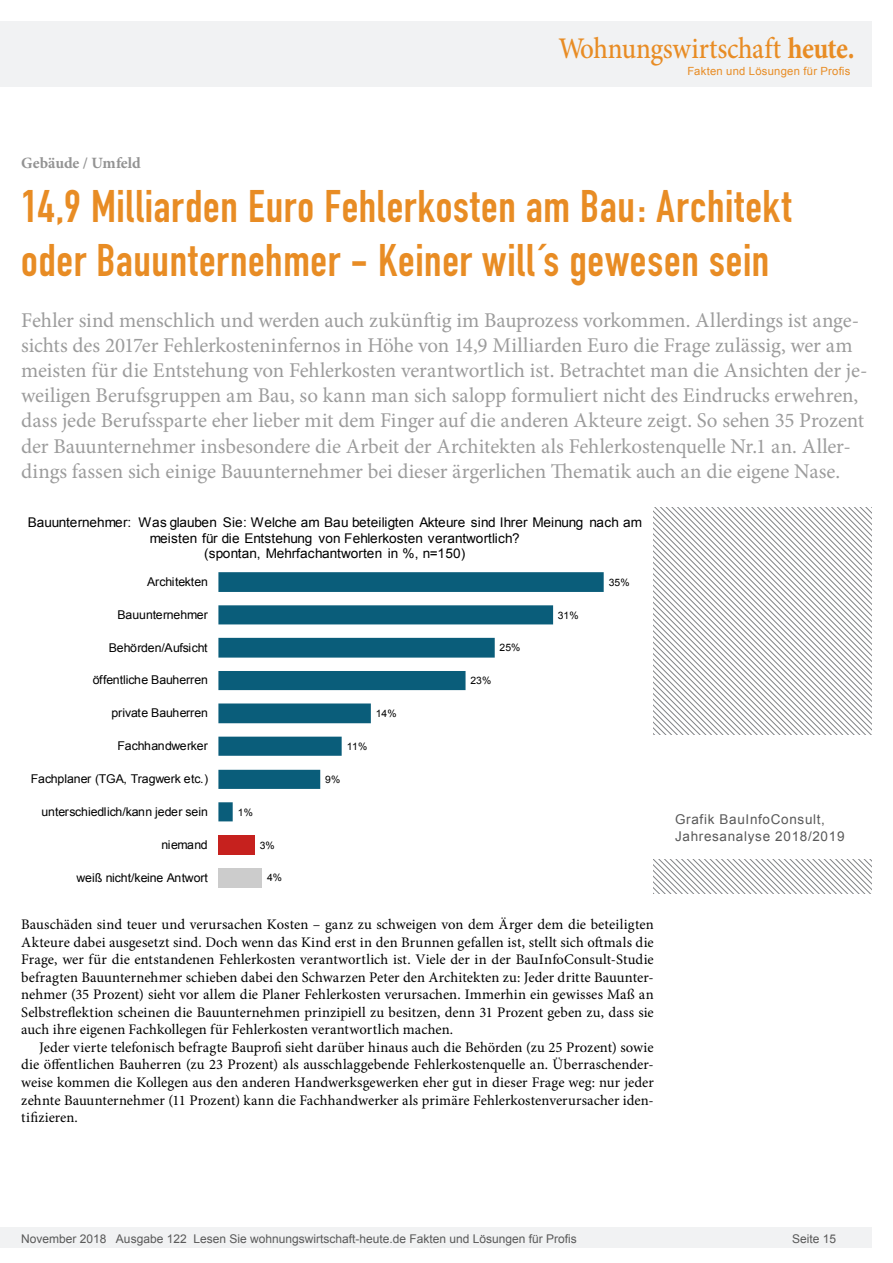
<style>
.page{position:relative;width:893px;height:1263px;background:#fff}
.page>*{position:absolute;margin:0;border:0;box-sizing:border-box;transform-origin:0 0}
.Überschrift_Groß{font:45px/54px "DIN Engschrift";letter-spacing:.015em;color:#e88c24}
.t1{font:500 30px "Minion Pro";letter-spacing:-.01em;color:#e88c24;scale:.9 1}
.Anlesetext{font:21px/25.2px "Minion Pro";letter-spacing:-.005em;color:#9c9c9c}
.Kategorie{font:700 15.75px "Minion Pro";letter-spacing:-.005em;color:#939393}
.Fließtext_erste_Zeil{font:14.7px/17.5px "Minion Pro";letter-spacing:.005em;color:#000;text-align:justify}
.Fliesstext{font:14.7px/17.5px "Minion Pro";letter-spacing:.005em;color:#000;text-align:justify}
.Bildunterschrift{font:13.5px/17.5px "Arial";letter-spacing:.05em;color:#595959}
.t2{font:13.35px/15.6px "Arial";letter-spacing:.01em;color:#000;text-align:center}
.t3{font:12.15px "Arial";letter-spacing:-.015em;color:#000}
.t4{font:12px "Arial";color:#595959}
.t5{font:11.25px "Arial";letter-spacing:.025em;color:#e88c24}
.t6{font:10.2px "Arial";letter-spacing:.005em;color:#000}
.s1{font-weight:700}
</style>
<div class="page">
<div style="left:0;top:1227px;width:872px;height:20px;background:#f1f2f3"></div>
<div style="left:0;top:21px;width:872px;height:66px;background:#f1f2f3"></div>
<svg style="left:654px;top:508px;width:218px;height:88px"></svg>
<svg style="left:654px;top:596px;width:218px;height:298px"></svg>
<div style="left:654px;top:735px;width:237px;height:123px;background:#fff"></div>
<div style="left:218px;top:835px;width:37px;height:19px;background:#c6211e"></div>
<div style="left:218px;top:868px;width:44px;height:19px;background:#ccc"></div>
<svg style="left:218px;top:572px;width:386px;height:249px"></svg>
<h2 class="t1" style="left:558px;top:28px;width:331px">Wohnungswirtschaft <span class="s1">heute.</span></h2>
<p class="t5" style="left:687px;top:63px;width:165px">Fakten und Lösungen für Profis</p>
<p class="Kategorie" style="left:21px;top:152px;width:121px">Gebäude / Umfeld</p>
<p class="Überschrift_Groß" style="left:21px;top:180px;width:771px">14,9 Milliarden Euro Fehlerkosten am Bau: Architekt oder Bauunternehmer - Keiner will´s gewesen sein</p>
<p class="Anlesetext" style="left:21px;top:307px;width:848px">Fehler sind menschlich und werden auch zukünftig im Bauprozess vorkommen. Allerdings ist ange&shy;sichts des 2017er Fehlerkosteninfernos in Höhe von 14,9 Milliarden Euro die Frage zulässig, wer am meisten für die Entstehung von Fehlerkosten verantwortlich ist. Betrachtet man die Ansichten der je&shy;weiligen Berufsgruppen am Bau, so kann man sich salopp formuliert nicht des Eindrucks erwehren, dass jede Berufssparte eher lieber mit dem Finger auf die anderen Akteure zeigt. So sehen 35 Prozent der Bauunternehmer insbesondere die Arbeit der Architekten als Fehlerkostenquelle Nr.1 an. Aller&shy;dings fassen sich einige Bauunternehmer bei dieser ärgerlichen Thematik auch an die eigene Nase.</p>
<p class="t2" style="left:28px;top:515px;width:616px">Bauunternehmer: Was glauben Sie: Welche am Bau beteiligten Akteure sind Ihrer Meinung nach am meisten für die Entstehung von Fehlerkosten verantwortlich?<br>(spontan, Mehrfachantworten in %, n=150)</p>
<p class="t3" style="left:147px;top:574px;width:62px">Architekten</p>
<p class="t3" style="left:118px;top:606px;width:92px">Bauunternehmer</p>
<p class="t3" style="left:109px;top:639px;width:100px">Behörden/Aufsicht</p>
<p class="t3" style="left:93px;top:672px;width:117px">öffentliche Bauherren</p>
<p class="t3" style="left:112px;top:705px;width:98px">private Bauherren</p>
<p class="t3" style="left:118px;top:738px;width:92px">Fachhandwerker</p>
<p class="t3" style="left:31px;top:771px;width:179px">Fachplaner (TGA, Tragwerk etc.)</p>
<p class="t3" style="left:42px;top:804px;width:168px">unterschiedlich/kann jeder sein</p>
<p class="t3" style="left:161px;top:836px;width:48px">niemand</p>
<p class="t3" style="left:77px;top:869px;width:133px">weiß nicht/keine Antwort</p>
<p class="t6" style="left:238px;top:805px;width:17px">1%</p>
<p class="t6" style="left:260px;top:838px;width:17px">3%</p>
<p class="t6" style="left:267px;top:871px;width:17px">4%</p>
<p class="t6" style="left:347px;top:740px;width:22px">11%</p>
<p class="t6" style="left:325px;top:772px;width:17px">9%</p>
<p class="t6" style="left:376px;top:707px;width:22px">14%</p>
<p class="t6" style="left:500px;top:641px;width:22px">25%</p>
<p class="t6" style="left:470px;top:674px;width:22px">23%</p>
<p class="t6" style="left:558px;top:608px;width:22px">31%</p>
<p class="t6" style="left:609px;top:575px;width:22px">35%</p>
<p class="Fließtext_erste_Zeil" style="left:21px;top:916px;width:634px">Bauschäden sind teuer und verursachen Kosten – ganz zu schweigen von dem Ärger dem die beteiligten Akteure dabei ausgesetzt sind. Doch wenn das Kind erst in den Brunnen gefallen ist, stellt sich oftmals die Frage, wer für die entstandenen Fehlerkosten verantwortlich ist. Viele der in der BauInfoConsult-Studie befragten Bauunternehmer schieben dabei den Schwarzen Peter den Architekten zu: Jeder dritte Bauunter&shy;nehmer (35 Prozent) sieht vor allem die Planer Fehlerkosten verursachen. Immerhin ein gewisses Maß an Selbstreflektion scheinen die Bauunternehmen prinzipiell zu besitzen, denn 31 Prozent geben zu, dass sie auch ihre eigenen Fachkollegen für Fehlerkosten verantwortlich machen.</p>
<p class="Fliesstext" style="left:21px;top:1038px;width:634px;text-indent:18px">Jeder vierte telefonisch befragte Bauprofi sieht darüber hinaus auch die Behörden (zu 25 Prozent) sowie die öffentlichen Bauherren (zu 23 Prozent) als ausschlaggebende Fehlerkostenquelle an. Überraschender&shy;weise kommen die Kollegen aus den anderen Handwerksgewerken eher gut in dieser Frage weg: nur jeder zehnte Bauunternehmer (11 Prozent) kann die Fachhandwerker als primäre Fehlerkostenverursacher iden&shy;tifizieren.</p>
<p class="Bildunterschrift" style="left:675px;top:810px;width:171px">Grafik BauInfoConsult,<br>Jahresanalyse 2018/2019</p>
<p class="t4" style="left:21px;top:1230px;width:557px">November 2018 Ausgabe 122 Lesen Sie wohnungswirtschaft-heute.de Fakten und Lösungen für Profis</p>
<p class="t4" style="left:792px;top:1231px;width:46px">Seite 15</p>
</div>
